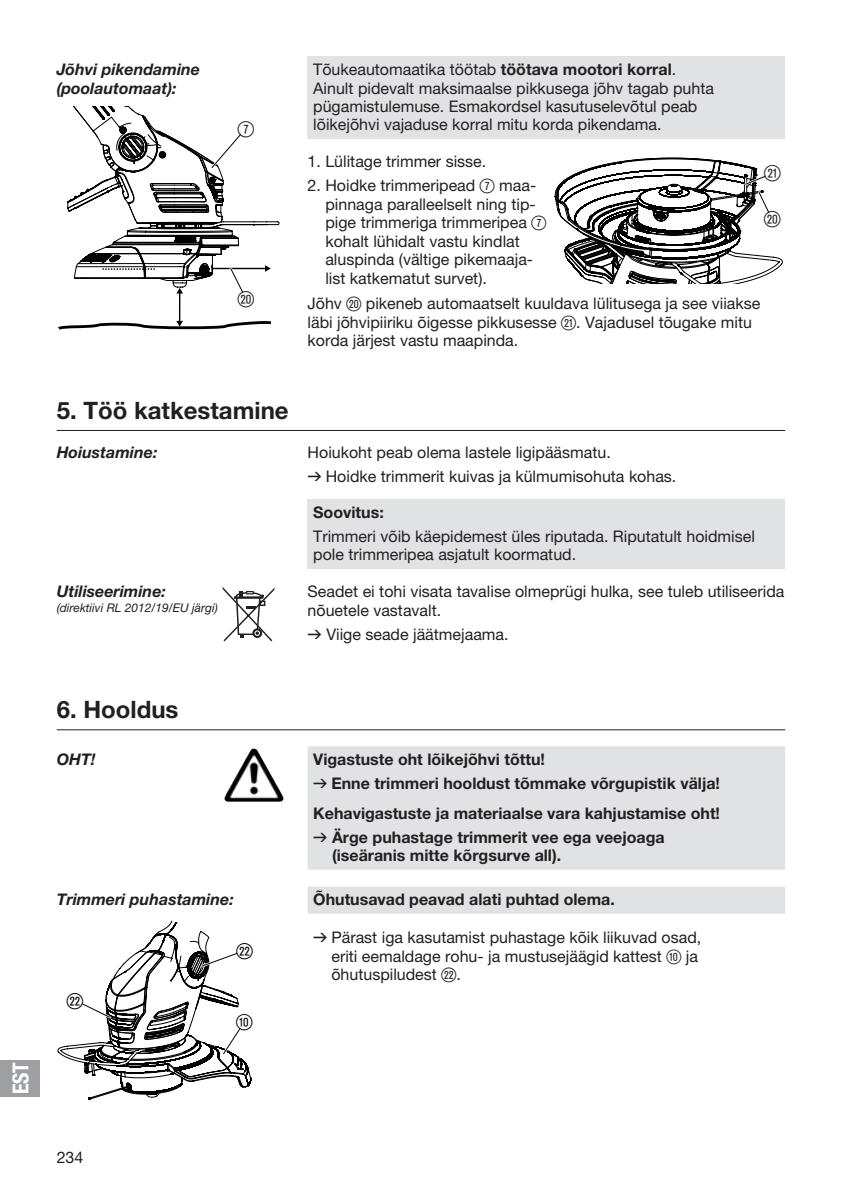
<style>
.page{position:relative;width:842px;height:1191px;background:#fff}
.page>*{position:absolute;margin:0;border:0;box-sizing:border-box;transform-origin:0 0}
.t1{font:700 24px "GARDENA Pro";color:#231f20}
.t2{font:22.2px/46px "Ziffernim Kreisund Quadrat BQ";color:#231f20}
.t3{font:22px "Ziffernim Kreisund Quadrat BQ";color:#000}
.t4{font:22px "GARDENA Pro Bo Cond";color:#fff}
.t5{font:22px "Ziffernim Kreisund Quadrat BQ";color:#231f20}
.t6{font:16px/18.4px "GARDENA Pro";color:#231f20}
.t7{font:700 16px/24px "GARDENA Pro";color:#231f20}
.t8{font:italic 700 16px/18.4px "GARDENA Pro";color:#231f20}
.t9{font:italic 12px "GARDENA Pro";color:#231f20}
.s1{font-weight:700}
.s2{font-family:"Ziffernim Kreisund Quadrat BQ";font-size:20px}
.s3{font-family:"Formdruck"}
.s4{font-family:"Formdruck";font-weight:400}
</style>
<div class="page">
<div style="left:308px;top:57px;width:477px;height:82px;background:#e1e2e4"></div>
<hr style="left:179px;top:292px;width:1px;height:30px;background:#000">
<svg style="left:58px;top:320px;width:213px;height:10px"></svg>
<svg style="left:67px;top:106px;width:213px;height:190px"></svg>
<svg style="left:554px;top:157px;width:229px;height:126px"></svg>
<div style="left:308px;top:499px;width:477px;height:70px;background:#e1e2e4"></div>
<hr style="left:57px;top:430px;width:728px;height:1px;background:#231f20">
<svg style="left:221px;top:586px;width:54px;height:56px"></svg>
<svg style="left:308px;top:746px;width:477px;height:167px;fill:#e1e2e4"></svg>
<hr style="left:57px;top:729px;width:728px;height:1px;background:#231f20">
<img style="left:226px;top:748px;width:27px;height:45px">
<svg style="left:57px;top:920px;width:194px;height:180px"></svg>
<div style="left:0;top:1060px;width:40px;height:36px;background:#9d9fa2"></div>
<h3 class="t4" style="left:7px;top:1094px;width:34px;rotate:-90deg">EST</h3>
<p class="t8" style="left:57px;top:60px;width:145px">Jõhvi pikendamine (poolautomaat):</p>
<h3 class="t5" style="left:238px;top:116px;width:18px">7</h3>
<h3 class="t5" style="left:238px;top:287px;width:18px">P</h3>
<p class="t6" style="left:313px;top:60px;width:402px">Tõukeautomaatika töötab <span class="s1">töötava mootori korral</span>.<br>Ainult pidevalt maksimaalse pikkusega jõhv tagab puhta pügamistulemuse. Esmakordsel kasutuselevõtul peab lõikejõhvi vajaduse korral mitu korda pikendama.</p>
<p class="t6" style="left:308px;top:152px;width:180px">1. Lülitage trimmer sisse.</p>
<p class="t6" style="left:325px;top:176px;width:222px;text-indent:-18px">2. Hoidke trimmeripead <span class="s2">7</span> maa&shy;pinnaga paralleelselt ning tip&shy;pige trimmeriga trimmeripea <span class="s2">7 </span>kohalt lühidalt vastu kindlat aluspinda (vältige pikemaaja&shy;list katkematut survet).</p>
<h2 class="t2" style="left:764px;top:151px;width:18px">A<br>P</h2>
<p class="t6" style="left:308px;top:294px;width:454px">Jõhv <span class="s2">P</span> pikeneb automaatselt kuuldava lülitusega ja see viiakse läbi jõhvipiiriku õigesse pikkusesse <span class="s2">A</span>. Vajadusel tõugake mitu korda järjest vastu maapinda.</p>
<h1 class="t1" style="left:57px;top:395px;width:233px">5. Töö katkestamine</h1>
<p class="t8" style="left:57px;top:443px;width:102px">Hoiustamine:</p>
<p class="t6" style="left:308px;top:440px;width:370px;line-height:24px">Hoiukoht peab olema lastele ligipääsmatu.<br><span class="s3">v</span> Hoidke trimmerit kuivas ja külmumisohuta kohas.</p>
<p class="t7" style="left:313px;top:500px;width:72px">Soovitus:</p>
<p class="t6" style="left:313px;top:527px;width:443px">Trimmeri võib käepidemest üles riputada. Riputatult hoidmisel pole trimmeripea asjatult koormatud.</p>
<p class="t8" style="left:57px;top:582px;width:111px">Utiliseerimine:</p>
<p class="t9" style="left:57px;top:601px;width:163px">(direktiivi RL 2012/19/EU järgi)</p>
<p class="t6" style="left:308px;top:582px;width:478px">Seadet ei tohi visata tavalise olmeprügi hulka, see tuleb utiliseerida nõuetele vastavalt.</p>
<p class="t6" style="left:308px;top:625px;width:203px"><span class="s3">v</span> Viige seade jäätmejaama.</p>
<h1 class="t1" style="left:57px;top:694px;width:123px">6. Hooldus</h1>
<p class="t8" style="left:57px;top:749px;width:40px">OHT!</p>
<p class="t7" style="left:313px;top:747px;width:408px">Vigastuste oht lõikejõhvi tõttu!<br><span class="s4">v</span> Enne trimmeri hooldust tõmmake võrgupistik välja!</p>
<p class="t7" style="left:313px;top:800px;width:408px">Kehavigastuste ja materiaalse vara kahjustamise oht! <span class="s4">v</span> Ärge puhastage trimmerit vee ega veejoaga</p>
<p class="t7" style="left:332px;top:843px;width:231px">(iseäranis mitte kõrgsurve all).</p>
<p class="t8" style="left:57px;top:890px;width:179px">Trimmeri puhastamine:</p>
<p class="t7" style="left:313px;top:887px;width:303px">Õhutusavad peavad alati puhtad olema.</p>
<p class="t6" style="left:331px;top:928px;width:371px;text-indent:-18px"><span class="s3">v</span> Pärast iga kasutamist puhastage kõik liikuvad osad, eriti eemaldage rohu- ja mustusejäägid kattest <span class="s2">0</span> ja õhutuspiludest <span class="s2">S</span>.</p>
<h3 class="t3" style="left:236px;top:938px;width:18px">S</h3>
<h3 class="t3" style="left:67px;top:989px;width:18px">S</h3>
<p class="t6" style="left:57px;top:1147px;width:28px">234</p>
<h3 class="t3" style="left:236px;top:1009px;width:18px">0</h3>
</div>
